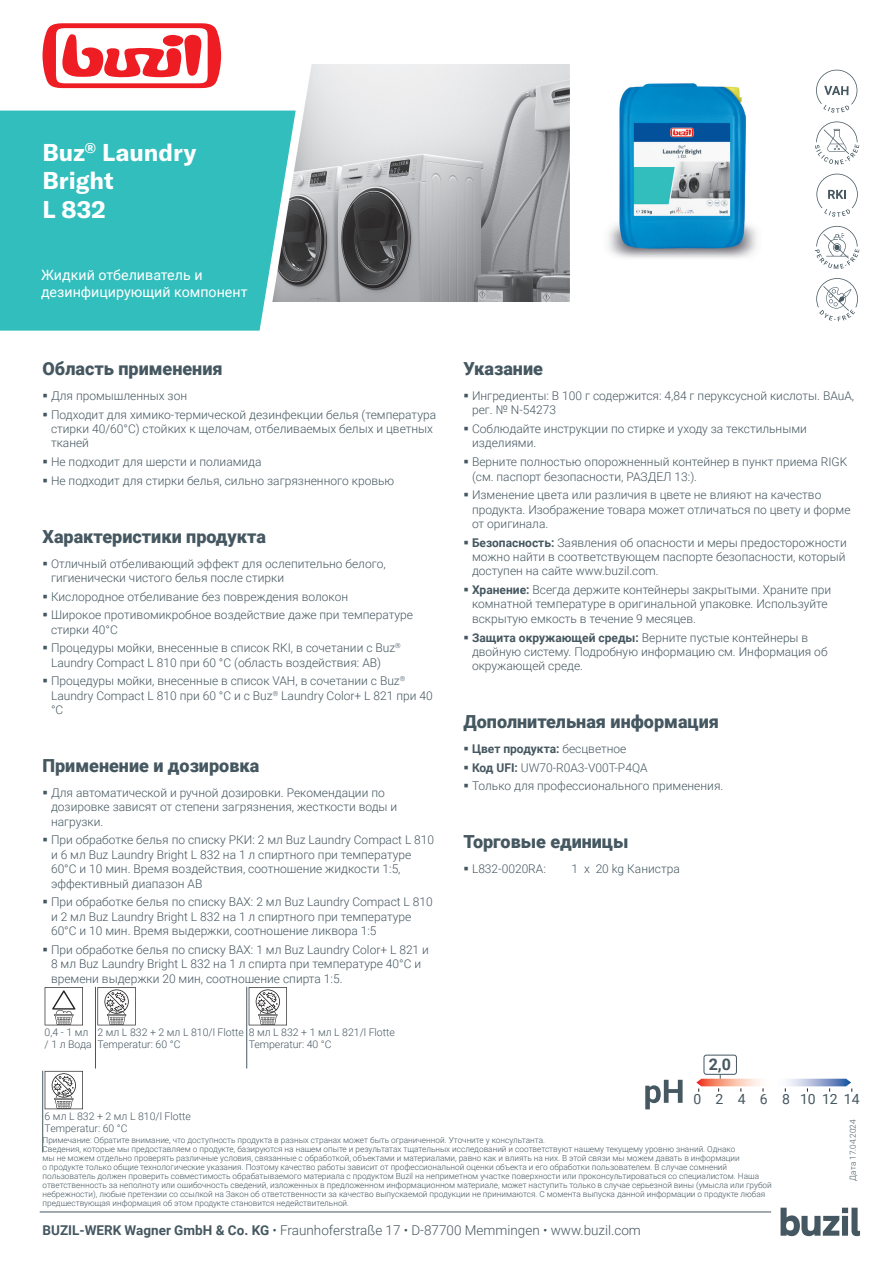
<style>
.page{position:relative;width:893px;height:1263px;background:#fff}
.page>*{position:absolute;margin:0;border:0;box-sizing:border-box;transform-origin:0 0}
.t1{font:700 24px/28.8px "GT America LCG";color:#fff}
.t2{font:900 18px "Roboto";color:#455760}
.t3{font:700 16.05px "Roboto";color:#455760}
.t4{font:14.25px/17.1px "Roboto";color:#fff}
.t5{font:13.95px "Roboto";color:#455760}
.t6{font:300 13.5px "Roboto";color:#455760}
.t7{font:300 12px/14.4px "Roboto";color:#455760}
.t8{font:700 12px "Roboto";color:#455760}
.t9{font:300 10.5px/12.6px "Roboto";color:#455760}
.t10{font:300 8.25px/9px "Roboto";color:#455760}
.s1{font-weight:700}
.s2{font-weight:300}
</style>
<div class="page">
<img style="left:269px;top:64px;width:300px;height:238px">
<svg style="left:816px;top:69px;width:42px;height:44px"></svg>
<svg style="left:815px;top:121px;width:44px;height:44px"></svg>
<svg style="left:816px;top:174px;width:42px;height:43px"></svg>
<svg style="left:815px;top:226px;width:44px;height:43px"></svg>
<svg style="left:816px;top:278px;width:42px;height:43px"></svg>
<svg style="left:43px;top:23px;width:178px;height:65px"></svg>
<div style="left:0;top:111px;width:296px;height:220px;background:#31bebd"></div>
<svg style="left:45px;top:987px;width:38px;height:38px"></svg>
<svg style="left:97px;top:987px;width:39px;height:38px"></svg>
<hr style="left:95px;top:987px;width:1px;height:81px;background:#455760">
<svg style="left:249px;top:987px;width:38px;height:38px"></svg>
<hr style="left:246px;top:987px;width:1px;height:81px;background:#455760">
<svg style="left:45px;top:1071px;width:38px;height:38px"></svg>
<hr style="left:42px;top:1071px;width:1px;height:81px;background:#455760">
<hr style="left:40px;top:1212px;width:731px;height:1px;background:#455760">
<svg style="left:780px;top:1208px;width:80px;height:28px"></svg>
<img style="left:608px;top:83px;width:149px;height:175px">
<svg style="left:645px;top:1080px;width:38px;height:29px"></svg>
<svg style="left:696px;top:1075px;width:156px;height:17px"></svg>
<div style="left:703px;top:1054px;width:34px;height:21px;border:1px solid #455760;border-radius:2px"></div>
<h1 class="t1" style="left:43px;top:137px;width:156px">Buz<sup>®</sup> Laundry<br>Bright<br>L 832</h1>
<p class="t4" style="left:41px;top:266px;width:208px">Жидкий отбеливатель и дезинфицирующий компонент</p>
<h2 class="t2" style="left:43px;top:356px;width:182px">Область применения</h2>
<p class="t7" style="left:43px;top:388px;width:146px">▪ Для промышленных зон</p>
<p class="t7" style="left:51px;top:407px;width:387px;text-indent:-9px">▪ Подходит для химико-термической дезинфекции белья (температура стирки 40/60°C) стойких к щелочам, отбеливаемых белых и цветных тканей</p>
<p class="t7" style="left:43px;top:454px;width:221px">▪ Не подходит для шерсти и полиамида</p>
<p class="t7" style="left:43px;top:473px;width:353px">▪ Не подходит для стирки белья, сильно загрязненного кровью</p>
<h2 class="t2" style="left:43px;top:523px;width:225px">Характеристики продукта</h2>
<p class="t7" style="left:51px;top:556px;width:336px;text-indent:-9px">▪ Отличный отбеливающий эффект для ослепительно белого, гигиенически чистого белья после стирки</p>
<p class="t7" style="left:43px;top:589px;width:307px">▪ Кислородное отбеливание без повреждения волокон</p>
<p class="t7" style="left:51px;top:607px;width:364px;text-indent:-9px">▪ Широкое противомикробное воздействие даже при температуре стирки 40°С</p>
<p class="t7" style="left:51px;top:640px;width:351px;text-indent:-9px">▪ Процедуры мойки, внесенные в список RKI, в сочетании с Buz<sup>®<br></sup>Laundry Compact L 810 при 60 °C (область воздействия: AB)</p>
<p class="t7" style="left:51px;top:673px;width:383px;text-indent:-9px">▪ Процедуры мойки, внесенные в список VAH, в сочетании с Buz<sup>®<br></sup>Laundry Compact L 810 при 60 °C и с Buz<sup>®</sup> Laundry Color+ L 821 при 40 °C</p>
<h2 class="t2" style="left:43px;top:753px;width:218px">Применение и дозировка</h2>
<p class="t7" style="left:51px;top:785px;width:348px;text-indent:-9px">▪ Для автоматической и ручной дозировки. Рекомендации по дозировке зависят от степени загрязнения, жесткости воды и нагрузки.</p>
<p class="t7" style="left:51px;top:832px;width:385px;text-indent:-9px">▪ При обработке белья по списку РКИ: 2 мл Buz Laundry Compact L 810 и 6 мл Buz Laundry Bright L 832 на 1 л спиртного при температуре 60°С и 10 мин. Время воздействия, соотношение жидкости 1:5, эффективный диапазон AB</p>
<p class="t7" style="left:51px;top:894px;width:383px;text-indent:-9px">▪ При обработке белья по списку ВАХ: 2 мл Buz Laundry Compact L 810 и 2 мл Buz Laundry Bright L 832 на 1 л спиртного при температуре<br>60°С и 10 мин. Время выдержки, соотношение ликвора 1:5</p>
<p class="t7" style="left:51px;top:942px;width:379px;text-indent:-9px">▪ При обработке белья по списку ВАХ: 1 мл Buz Laundry Color+ L 821 и<br>8 мл Buz Laundry Bright L 832 на 1 л спирта при температуре 40°С и времени выдержки 20 мин, соотношение спирта 1:5.</p>
<p class="t9" style="left:45px;top:1025px;width:49px">0,4 - 1 мл / 1 л Вода</p>
<p class="t9" style="left:97px;top:1025px;width:148px">2 мл L 832 + 2 мл L 810/l Flotte<br>Temperatur: 60 °C</p>
<p class="t9" style="left:249px;top:1025px;width:148px">8 мл L 832 + 1 мл L 821/l Flotte<br>Temperatur: 40 °C</p>
<h2 class="t2" style="left:463px;top:356px;width:81px">Указание</h2>
<p class="t7" style="left:472px;top:388px;width:384px;text-indent:-9px">▪ Ингредиенты: В 100 г содержится: 4,84 г перуксусной кислоты. BAuA, рег. № N-54273</p>
<p class="t7" style="left:472px;top:421px;width:336px;text-indent:-9px">▪ Соблюдайте инструкции по стирке и уходу за текстильными изделиями.</p>
<p class="t7" style="left:472px;top:454px;width:377px;text-indent:-9px">▪ Верните полностью опорожненный контейнер в пункт приема RIGK (см. паспорт безопасности, РАЗДЕЛ 13:).</p>
<p class="t7" style="left:472px;top:487px;width:380px;text-indent:-9px">▪ Изменение цвета или различия в цвете не влияют на качество продукта. Изображение товара может отличаться по цвету и форме от оригинала.</p>
<p class="t7" style="left:472px;top:535px;width:376px;text-align:justify;text-indent:-9px">▪ <span class="s1">Безопасность:</span> Заявления об опасности и меры предосторожности можно найти в соответствующем паспорте безопасности, который доступен на сайте www.buzil.com.</p>
<p class="t7" style="left:472px;top:582px;width:361px;text-indent:-9px">▪ <span class="s1">Хранение:</span> Всегда держите контейнеры закрытыми. Храните при комнатной температуре в оригинальной упаковке. Используйте вскрытую емкость в течение 9 месяцев.</p>
<p class="t7" style="left:472px;top:630px;width:357px;text-indent:-9px">▪ <span class="s1">Защита окружающей среды:</span> Верните пустые контейнеры в двойную систему. Подробную информацию см. Информация об окружающей среде.</p>
<h2 class="t2" style="left:463px;top:709px;width:257px">Дополнительная информация</h2>
<p class="t8" style="left:463px;top:740px;width:164px">▪ Цвет продукта: <span class="s2">бесцветное</span></p>
<p class="t7" style="left:463px;top:760px;width:186px">▪ <span class="s1">Код UFI:</span> UW70-R0A3-V00T-P4QA</p>
<p class="t7" style="left:463px;top:778px;width:261px">▪ Только для профессионального применения.</p>
<h2 class="t2" style="left:463px;top:829px;width:166px">Торговые единицы</h2>
<p class="t7" style="left:463px;top:861px;width:84px">▪ L832-0020RA:</p>
<p class="t7" style="left:571px;top:861px;width:110px">1 x 20 kg Канистра</p>
<h3 class="t3" style="left:709px;top:1052px;width:24px">2,0</h3>
<p class="t5" style="left:694px;top:1089px;width:168px">0 2 4 6 8 101214</p>
<p class="t9" style="left:45px;top:1109px;width:148px">6 мл L 832 + 2 мл L 810/l Flotte<br>Temperatur: 60 °C</p>
<p class="t10" style="left:43px;top:1135px;width:731px">Примечание: Обратите внимание, что доступность продукта в разных странах может быть ограниченной. Уточните у консультанта.<br>Сведения, которые мы предоставляем о продукте, базируются на нашем опыте и результатах тщательных исследований и соответствуют нашему текущему уровню знаний. Однако<br>мы не можем отдельно проверять различные условия, связанные с обработкой, объектами и материалами, равно как и влиять на них. В этой связи мы можем давать в информации<br>о продукте только общие технологические указания. Поэтому качество работы зависит от профессиональной оценки объекта и его обработки пользователем. В случае сомнений пользователь должен проверить совместимость обрабатываемого материала с продуктом Buzil на неприметном участке поверхности или проконсультироваться со специалистом. Наша ответственность за неполноту или ошибочность сведений, изложенных в предложенном информационном материале, может наступить только в случае серьезной вины (умысла или грубой небрежности), любые претензии со ссылкой на Закон об ответственности за качество выпускаемой продукции не принимаются. С момента выпуска данной информации о продукте любая предшествующая информация об этом продукте становится недействительной.</p>
<p class="t6" style="left:43px;top:1221px;width:600px"><span class="s1">BUZIL-WERK Wagner GmbH &amp; Co. KG</span> • Fraunhoferstraße 17 • D-87700 Memmingen • www.buzil.com</p>
<p class="t10" style="left:848px;top:1180px;width:63px;rotate:-90deg">Дата 17.04.2024</p>
</div>
